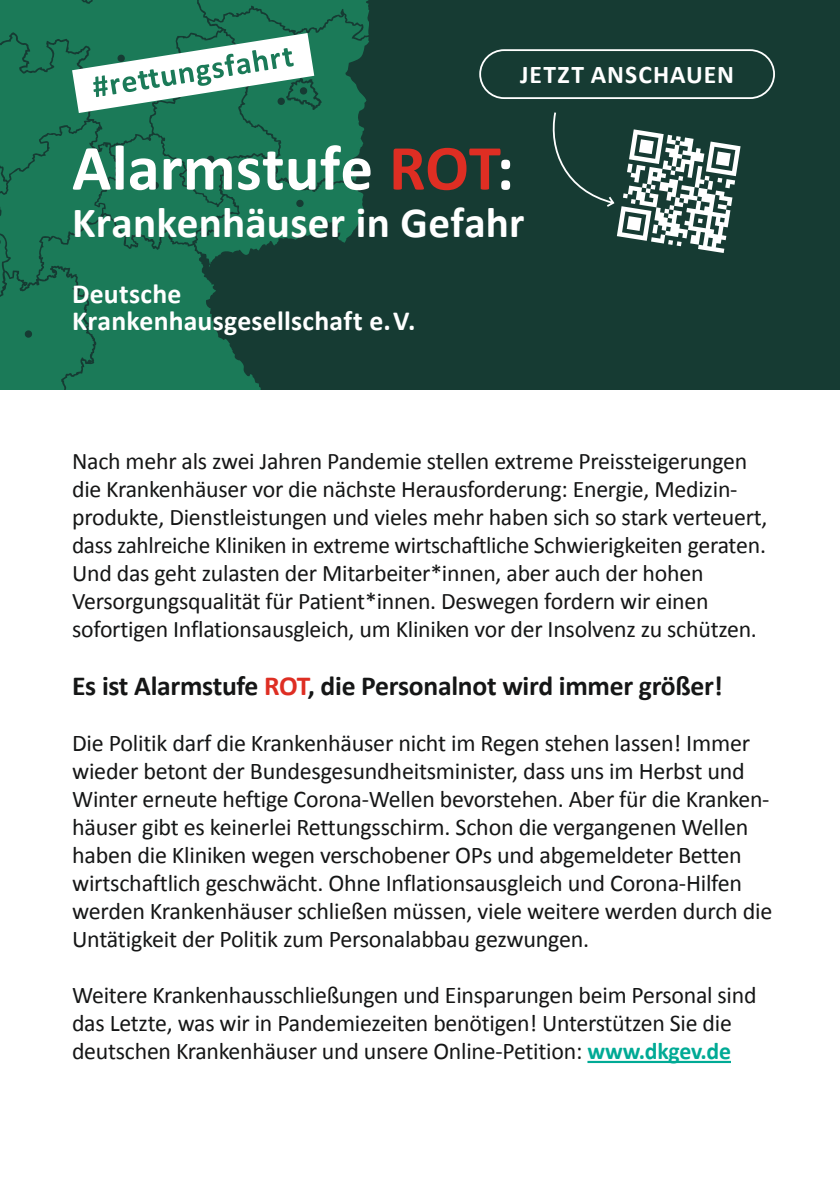
<style>
.page{position:relative;width:840px;height:1191px;background:#fff}
.page>*{position:absolute;margin:0;border:0;box-sizing:border-box;transform-origin:0 0}
.t1{font:700 64.8px "Calibri";color:#fff}
.t2{font:700 43.2px "Calibri";letter-spacing:.005em;color:#fff}
.t3{font:700 27.8px/27.8px "Calibri";letter-spacing:.01em;color:#fff}
.t4{font:700 27.6px "Calibri";letter-spacing:-.01em;color:#151616}
.t5{font:700 25.6px "Calibri";letter-spacing:.04em;color:#fff}
.t6{font:24px/28px "Calibri";letter-spacing:-.01em;color:#151616}
.t7{font:23.8px/28px "Calibri";letter-spacing:-.01em;color:#151616}
.s1{color:#de2e23}
.s2{font-weight:700;color:#00aa95}
</style>
<div class="page">
<div style="left:0;top:0;width:839px;height:390px;background:#163b33"></div>
<svg style="left:0;top:0;width:369px;height:390px;fill:#1b7a58"></svg>
<hr style="left:587px;top:1060px;width:143px;height:3px;background:#00aa95">
<svg style="left:72px;top:33px;width:242px;height:80px;background:#80b2a0"></svg>
<svg style="left:479px;top:49px;width:296px;height:158px"></svg>
<svg style="left:616px;top:129px;width:124px;height:124px"></svg>
<p class="t5" style="left:520px;top:58px;width:215px">JETZT ANSCHAUEN</p>
<p class="t1" style="left:72px;top:127px;width:443px">Alarmstufe <span class="s1">ROT</span>:</p>
<p class="t2" style="left:72px;top:195px;width:454px">Krankenhäuser in Gefahr</p>
<p class="t3" style="left:72px;top:279px;width:344px">Deutsche<br>Krankenhausgesellschaft e.V.</p>
<p class="t7" style="left:72px;top:447px;width:696px">Nach mehr als zwei Jahren Pandemie stellen extreme Preissteigerungen die Krankenhäuser vor die nächste Herausforderung: Energie, Medizin&shy;produkte, Dienstleistungen und vieles mehr haben sich so stark verteuert, dass zahlreiche Kliniken in extreme wirtschaftliche Schwierigkeiten geraten.<br>Und das geht zulasten der Mitarbeiter*innen, aber auch der hohen Versorgungsqualität für Patient*innen. Deswegen fordern wir einen sofortigen Inflationsausgleich, um Kliniken vor der Insolvenz zu schützen.</p>
<p class="t4" style="left:72px;top:668px;width:651px">Es ist Alarmstufe <span class="s1">ROT</span>, die Personalnot wird immer größer!</p>
<p class="t6" style="left:72px;top:729px;width:701px">Die Politik darf die Krankenhäuser nicht im Regen stehen lassen! Immer wieder betont der Bundesgesundheitsminister, dass uns im Herbst und Winter erneute heftige Corona-Wellen bevorstehen. Aber für die Kranken&shy;häuser gibt es keinerlei Rettungsschirm. Schon die vergangenen Wellen haben die Kliniken wegen verschobener OPs und abgemeldeter Betten wirtschaftlich geschwächt. Ohne Inflationsausgleich und Corona-Hilfen werden Krankenhäuser schließen müssen, viele weitere werden durch die Untätigkeit der Politik zum Personalabbau gezwungen.</p>
<p class="t6" style="left:72px;top:981px;width:685px">Weitere Krankenhausschließungen und Einsparungen beim Personal sind das Letzte, was wir in Pandemiezeiten benötigen! Unterstützen Sie die deutschen Krankenhäuser und unsere Online-Petition: <span class="s2">www.dkgev.de</span></p>
</div>
